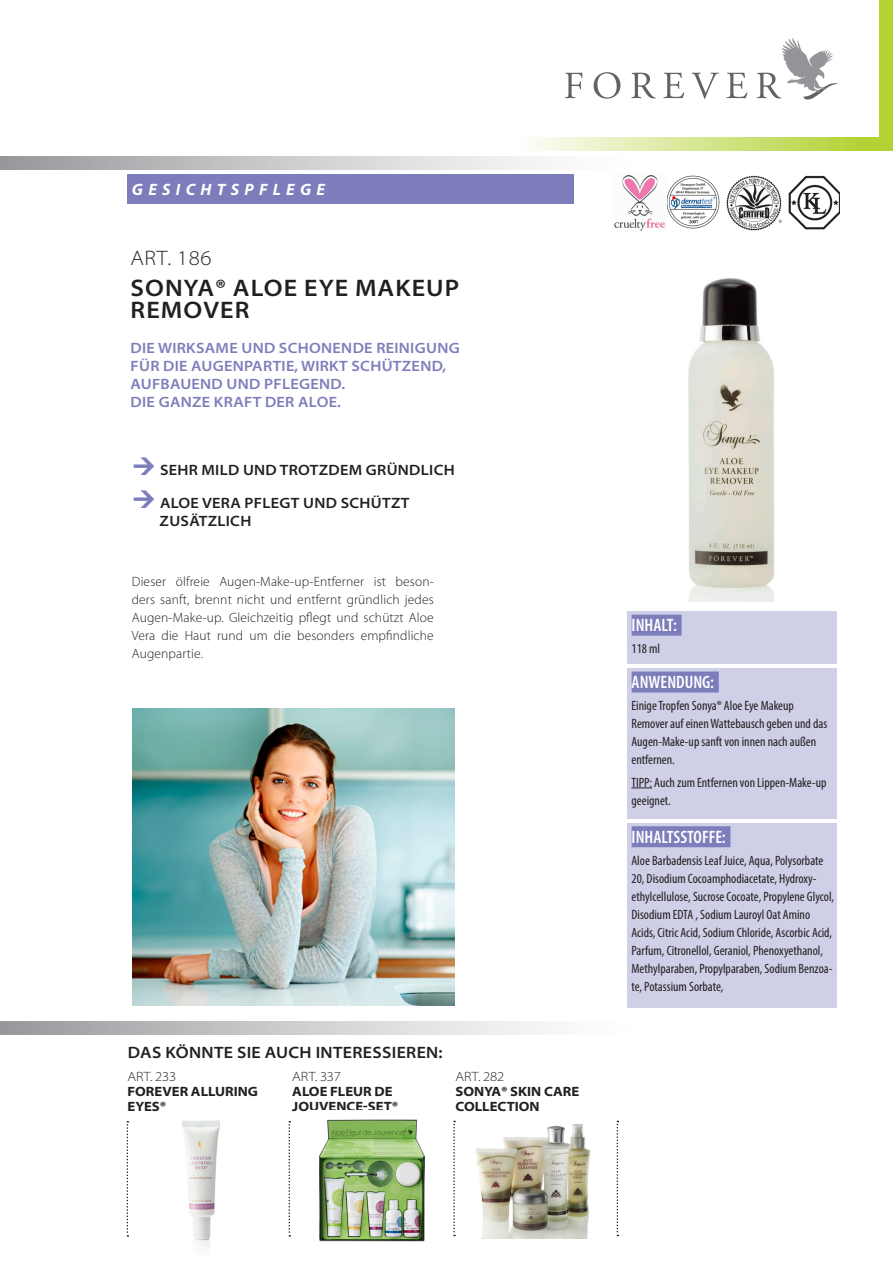
<style>
.page{position:relative;width:893px;height:1263px;background:#fff}
.page>*{position:absolute;margin:0;border:0;box-sizing:border-box;transform-origin:0 0}
.Produktbeschr__LiBü{font:600 semi-expanded 24px/22.5px "Myriad Pro";letter-spacing:.045em;color:#231f20}
.Produktbeschr__LiBü-2{font:300 semi-expanded 21px "Myriad Pro";letter-spacing:.025em;color:#231f20}
.Artikel-NR____Preis{font:600 condensed 18px "Myriad Pro";color:#fff}
.Produktbeschr__LiBü-3{font:600 semi-expanded 16.5px "Myriad Pro";letter-spacing:.02em;color:#231f20}
.t1{font:italic 700 16.5px "Myriad Pro";letter-spacing:.32em;color:#fff}
.Artikel-NR____Preis-2{font:600 semi-expanded 15px/18px "Myriad Pro";letter-spacing:.02em;color:#7c7dba}
.Artikel-NR____Preis-3{font:600 semi-expanded 15px/18px "Myriad Pro";letter-spacing:.02em;color:#231f20}
.Artikel-NR____Preis-4{font:condensed 13.5px/18px "Myriad Pro";color:#231f20}
.Produktbeschr__LiBü-4{font:300 13.5px/18px "Myriad Pro";letter-spacing:.01em;color:#231f20;text-align:justify}
.Artikel-NR____Preis-5{font:700 semi-expanded 13.5px/15px "Myriad Pro";color:#231f20}
.s1{font-weight:300}
</style>
<div class="page">
<div style="left:128px;top:174px;width:446px;height:30px;background:#7c7dba"></div>
<svg style="left:0;top:156px;width:540px;height:14px;background:#c7c8ca"></svg>
<svg style="left:0;top:1021px;width:540px;height:13px;background:#c7c8ca"></svg>
<div style="left:879px;top:0;width:14px;height:140px;background:#b3d234"></div>
<svg style="left:533px;top:137px;width:360px;height:14px;background:#d3e58c"></svg>
<svg style="left:565px;top:73px;width:17px;height:25px"></svg>
<svg style="left:594px;top:72px;width:26px;height:27px"></svg>
<svg style="left:631px;top:73px;width:25px;height:25px"></svg>
<svg style="left:663px;top:73px;width:21px;height:25px"></svg>
<svg style="left:692px;top:73px;width:27px;height:26px"></svg>
<svg style="left:726px;top:73px;width:21px;height:25px"></svg>
<svg style="left:757px;top:38px;width:81px;height:62px"></svg>
<svg style="left:289px;top:1121px;width:1px;height:115px"></svg>
<svg style="left:127px;top:1121px;width:1px;height:115px"></svg>
<div style="left:627px;top:611px;width:210px;height:53px;background:#cfcfe7"></div>
<div style="left:627px;top:668px;width:210px;height:151px;background:#cfcfe7"></div>
<div style="left:632px;top:615px;width:50px;height:21px;background:#7c7dba"></div>
<div style="left:632px;top:671px;width:87px;height:21px;background:#7c7dba"></div>
<svg style="left:631px;top:787px;width:21px;height:1px"></svg>
<div style="left:627px;top:823px;width:210px;height:184px;background:#cfcfe7"></div>
<div style="left:632px;top:826px;width:98px;height:21px;background:#7c7dba"></div>
<img style="left:688px;top:278px;width:86px;height:324px">
<img style="left:133px;top:708px;width:321px;height:297px">
<img style="left:182px;top:1120px;width:39px;height:128px">
<img style="left:726px;top:175px;width:114px;height:56px">
<img style="left:667px;top:175px;width:53px;height:54px">
<img style="left:614px;top:175px;width:51px;height:56px">
<svg style="left:453px;top:1121px;width:2px;height:115px"></svg>
<svg style="left:617px;top:1121px;width:1px;height:115px"></svg>
<img style="left:476px;top:1124px;width:115px;height:114px">
<img style="left:319px;top:1119px;width:106px;height:123px">
<p class="t1" style="left:132px;top:179px;width:194px">GESICHTSPFLEGE</p>
<p class="Produktbeschr__LiBü-2" style="left:130px;top:246px;width:83px">ART. 186</p>
<p class="Produktbeschr__LiBü" style="left:131px;top:277px;width:330px">SONYA® ALOE EYE MAKEUP<br>REMOVER</p>
<p class="Artikel-NR____Preis-2" style="left:131px;top:339px;width:331px">DIE WIRKSAME UND SCHONENDE REINIGUNG<br>FÜR DIE AUGENPARTIE, WIRKT SCHÜTZEND,<br>AUFBAUEND UND PFLEGEND.<br>DIE GANZE KRAFT DER ALOE.</p>
<p class="Artikel-NR____Preis-3" style="left:160px;top:461px;width:296px">SEHR MILD UND TROTZDEM GRÜNDLICH</p>
<p class="Artikel-NR____Preis-3" style="left:160px;top:494px;width:251px">ALOE VERA PFLEGT UND SCHÜTZT<br>ZUSÄTZLICH</p>
<p class="Produktbeschr__LiBü-4" style="left:132px;top:573px;width:303px">Dieser ölfreie Augen-Make-up-Entferner ist beson&shy;ders sanft, brennt nicht und entfernt gründlich jedes Augen-Make-up. Gleichzeitig pflegt und schützt Aloe Vera die Haut rund um die besonders empfindliche Augenpartie.</p>
<p class="Produktbeschr__LiBü-3" style="left:128px;top:1043px;width:316px">DAS KÖNNTE SIE AUCH INTERESSIEREN:</p>
<p class="Artikel-NR____Preis-5" style="left:128px;top:1069px;width:132px"><span class="s1">ART. 233<br></span>FOREVER ALLURING<br>EYES®</p>
<p class="Artikel-NR____Preis-5" style="left:292px;top:1069px;width:107px"><span class="s1">ART. 337<br></span>ALOE FLEUR DE<br>JOUVENCE-SET®</p>
<p class="Artikel-NR____Preis-5" style="left:456px;top:1069px;width:125px"><span class="s1">ART. 282<br></span>SONYA® SKIN CARE<br>COLLECTION</p>
<p class="Artikel-NR____Preis" style="left:632px;top:615px;width:47px">INHALT:</p>
<p class="Artikel-NR____Preis-4" style="left:631px;top:640px;width:30px">118 ml</p>
<p class="Artikel-NR____Preis" style="left:632px;top:672px;width:84px">ANWENDUNG:</p>
<p class="Artikel-NR____Preis-4" style="left:631px;top:697px;width:197px">Einige Tropfen Sonya® Aloe Eye Makeup Remover auf einen Wattebausch geben und das Augen-Make-up sanft von innen nach außen entfernen.</p>
<p class="Artikel-NR____Preis-4" style="left:631px;top:773px;width:197px">TIPP: Auch zum Entfernen von Lippen-Make-up geeignet.</p>
<p class="Artikel-NR____Preis" style="left:632px;top:827px;width:96px">INHALTSSTOFFE:</p>
<p class="Artikel-NR____Preis-4" style="left:631px;top:851px;width:204px">Aloe Barbadensis Leaf Juice, Aqua, Polysorbate 20, Disodium Cocoamphodiacetate, Hydroxy&shy;ethylcellulose, Sucrose Cocoate, Propylene Glycol, Disodium EDTA , Sodium Lauroyl Oat Amino Acids, Citric Acid, Sodium Chloride, Ascorbic Acid, Parfum, Citronellol, Geraniol, Phenoxyethanol, Methylparaben, Propylparaben, Sodium Benzoa&shy;te, Potassium Sorbate,</p>
</div>
